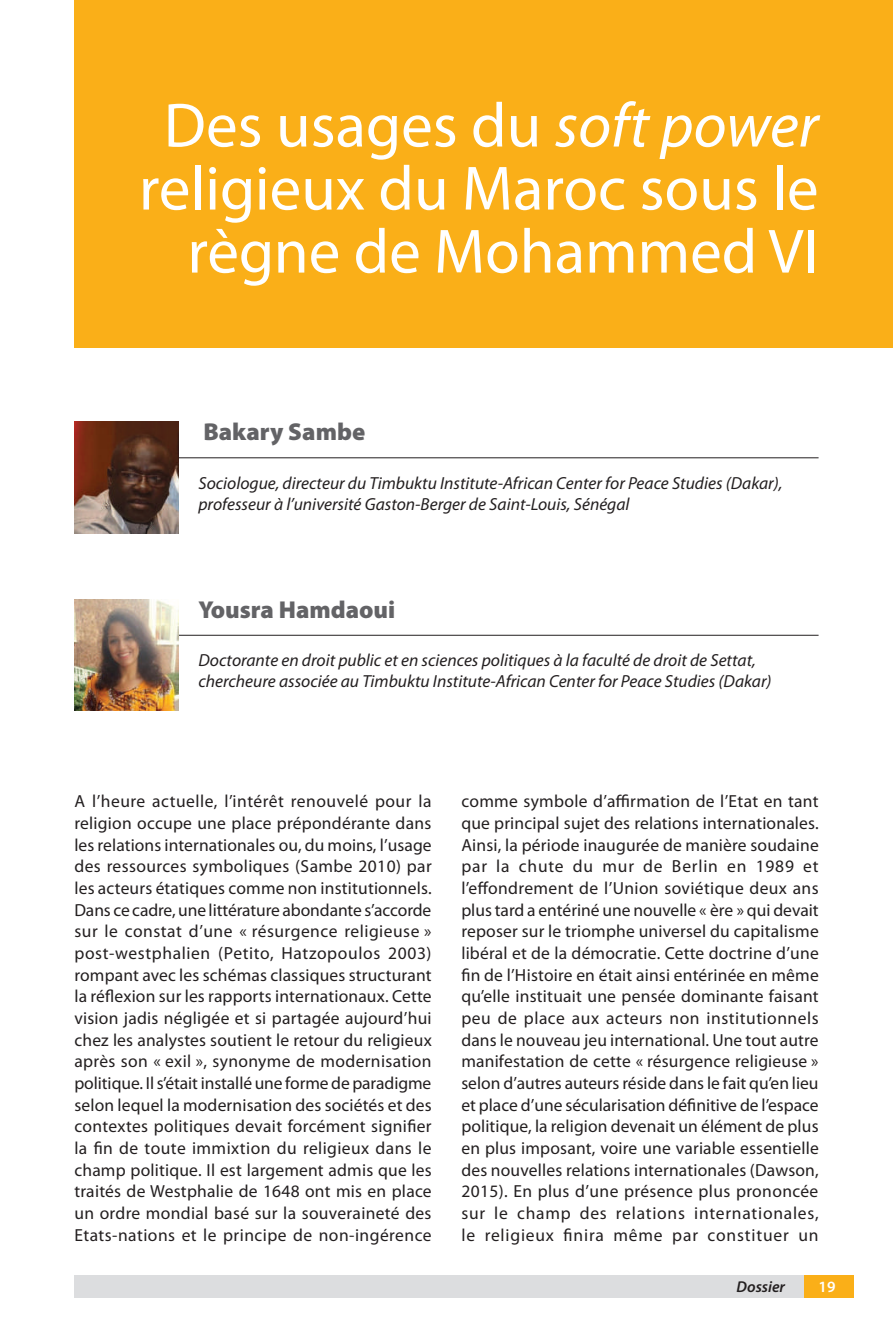
<style>
.page{position:relative;width:893px;height:1340px;background:#fff}
.page>*{position:absolute;margin:0;border:0;box-sizing:border-box;transform-origin:0 0}
.t1{font:63px/63px "Myriad Pro";color:#fff;text-align:right}
.t2{font:900 24.5px "Myriad Pro";color:#636366}
.t3{font:17.5px/21.7px "Myriad Pro";letter-spacing:.035em;color:#231f20;text-align:justify}
.t4{font:italic 17.5px/21px "Myriad Pro";color:#231f20}
.t5{font:italic 600 15.75px "Myriad Pro";color:#231f20}
.t6{font:600 15.75px "Myriad Pro";color:#fff}
.s1{font-style:italic}
</style>
<div class="page">
<div style="left:74px;top:1275px;width:730px;height:22px;background:#dcdddf"></div>
<div style="left:804px;top:1275px;width:49px;height:22px;background:#faaf18"></div>
<div style="left:74px;top:0;width:819px;height:347px;background:#faaf18"></div>
<hr style="left:179px;top:457px;width:640px;height:1px;background:#231f20">
<hr style="left:179px;top:635px;width:640px;height:1px;background:#231f20">
<img style="left:74px;top:599px;width:105px;height:111px">
<img style="left:74px;top:422px;width:105px;height:111px">
<h1 class="t1" style="left:139px;top:95px;width:681px">Des usages du <span class="s1">soft power </span>religieux du Maroc sous le règne de Mohammed VI</h1>
<h2 class="t2" style="left:203px;top:418px;width:163px">Bakary Sambe</h2>
<p class="t4" style="left:198px;top:473px;width:585px">Sociologue, directeur du Timbuktu Institute-African Center for Peace Studies (Dakar), professeur à l’université Gaston-Berger de Saint-Louis, Sénégal</p>
<h2 class="t2" style="left:198px;top:595px;width:198px">Yousra Hamdaoui</h2>
<p class="t4" style="left:198px;top:650px;width:575px">Doctorante en droit public et en sciences politiques à la faculté de droit de Settat, chercheure associée au Timbuktu Institute-African Center for Peace Studies (Dakar)</p>
<p class="t3" style="left:74px;top:790px;width:359px">A l’heure actuelle, l’intérêt renouvelé pour la religion occupe une place prépondérante dans les relations internationales ou, du moins, l’usage des ressources symboliques (Sambe 2010) par les acteurs étatiques comme non institutionnels.<br>Dans ce cadre, une littérature abondante s’accorde sur le constat d’une « résurgence religieuse » post-westphalien (Petito, Hatzopoulos 2003) rompant avec les schémas classiques structurant la réflexion sur les rapports internationaux. Cette vision jadis négligée et si partagée aujourd’hui chez les analystes soutient le retour du religieux après son « exil », synonyme de modernisation politique. Il s’était installé une forme de paradigme selon lequel la modernisation des sociétés et des contextes politiques devait forcément signifier la fin de toute immixtion du religieux dans le champ politique. Il est largement admis que les traités de Westphalie de 1648 ont mis en place un ordre mondial basé sur la souveraineté des Etats-nations et le principe de non-ingérence</p>
<p class="t3" style="left:461px;top:790px;width:359px">comme symbole d’affirmation de l’Etat en tant que principal sujet des relations internationales.<br>Ainsi, la période inaugurée de manière soudaine par la chute du mur de Berlin en 1989 et l’effondrement de l’Union soviétique deux ans plus tard a entériné une nouvelle « ère » qui devait reposer sur le triomphe universel du capitalisme libéral et de la démocratie. Cette doctrine d’une fin de l’Histoire en était ainsi entérinée en même qu’elle instituait une pensée dominante faisant peu de place aux acteurs non institutionnels dans le nouveau jeu international. Une tout autre manifestation de cette « résurgence religieuse » selon d’autres auteurs réside dans le fait qu’en lieu et place d’une sécularisation définitive de l’espace politique, la religion devenait un élément de plus en plus imposant, voire une variable essentielle des nouvelles relations internationales (Dawson, 2015). En plus d’une présence plus prononcée sur le champ des relations internationales, le religieux finira même par constituer un</p>
<p class="t5" style="left:736px;top:1278px;width:50px">Dossier</p>
<p class="t6" style="left:819px;top:1278px;width:18px">19</p>
</div>
